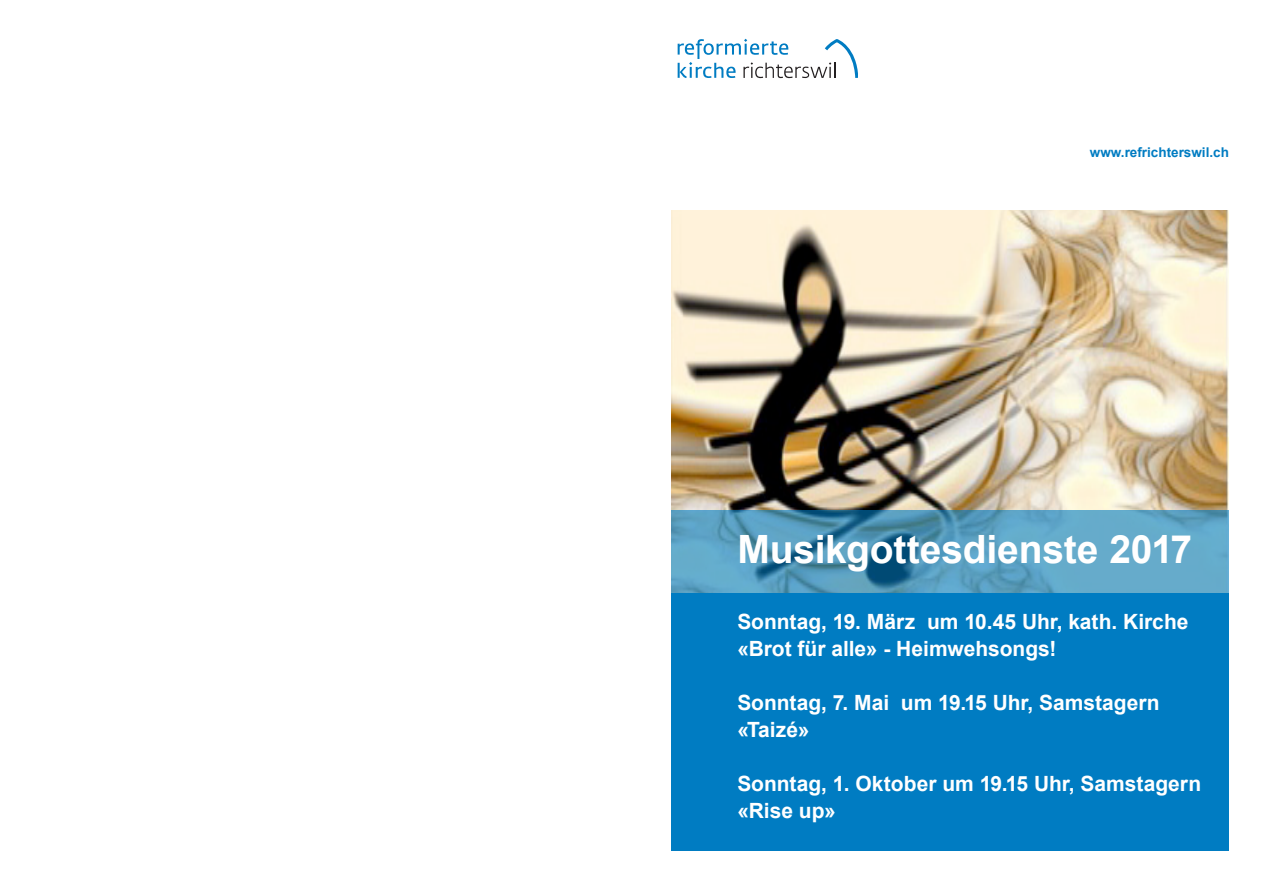
<style>
.page{position:relative;width:1263px;height:893px;background:#fff}
.page>*{position:absolute;margin:0;border:0;box-sizing:border-box;transform-origin:0 0}
.Front_Titel{font:700 39px "Arial";letter-spacing:-.005em;color:#fff}
.Front_Untertitel{font:700 21px "Arial";color:#fff}
.Front_Webadresse{font:700 13.5px "Arial";color:#007cc2}
</style>
<div class="page">
<img style="left:672px;top:210px;width:557px;height:300px">
<div style="left:672px;top:593px;width:557px;height:257px;background:#007cc2"></div>
<svg style="left:672px;top:510px;width:557px;height:83px;background:#559bbc"></svg>
<svg style="left:678px;top:39px;width:180px;height:39px"></svg>
<p class="Front_Webadresse" style="left:1090px;top:144px;width:141px">www.refrichterswil.ch</p>
<p class="Front_Titel" style="left:737px;top:523px;width:456px">Musikgottesdienste 2017</p>
<p class="Front_Untertitel" style="left:737px;top:608px;width:453px">Sonntag, 19. März um 10.45 Uhr, kath. Kirche</p>
<p class="Front_Untertitel" style="left:737px;top:635px;width:321px">«Brot für alle» - Heimwehsongs!</p>
<p class="Front_Untertitel" style="left:737px;top:689px;width:424px">Sonntag, 7. Mai um 19.15 Uhr, Samstagern</p>
<p class="Front_Untertitel" style="left:737px;top:716px;width:73px">«Taizé»</p>
<p class="Front_Untertitel" style="left:737px;top:770px;width:465px">Sonntag, 1. Oktober um 19.15 Uhr, Samstagern</p>
<p class="Front_Untertitel" style="left:737px;top:797px;width:100px">«Rise up»</p>
</div>
